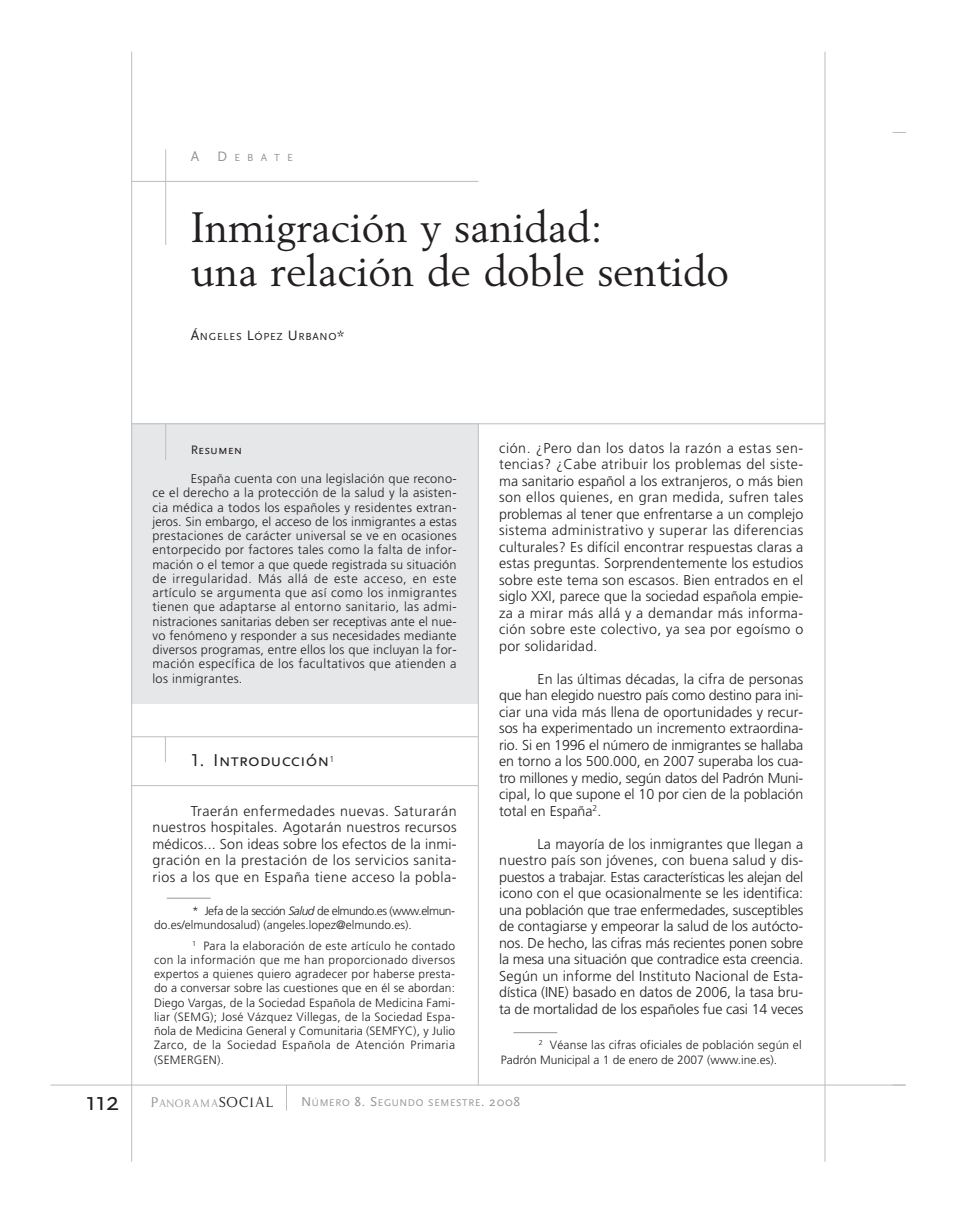
<style>
.page{position:relative;width:957px;height:1212px;background:#fff}
.page>*{position:absolute;margin:0;border:0;box-sizing:border-box;transform-origin:0 0}
.t1{font:42px/43.5px "Berling";color:#231f20}
.t2{font:18px "Scala Sans Caps";color:#231f20}
.t3{font:300 14.25px/16.5px "Frutiger";letter-spacing:.005em;color:#231f20;text-align:justify}
.t4{font:300 12.75px/14.2px "Frutiger";letter-spacing:.035em;color:#231f20;text-align:justify}
.t5{font:12.75px "Scala Sans Caps";color:#231f20}
.t6{font:12.3px "Kopy Katt Kut";letter-spacing:.07em;color:#939598}
.t7{font:300 12px/14.2px "Frutiger";color:#231f20}
.t8{font:10.65px "Scala Sans Caps";letter-spacing:.065em;color:#231f20}
.t9{font:10.65px "Scala Sans Caps";letter-spacing:.665em;color:#939598}
.t10{font:10.2px "Scala Sans Caps";letter-spacing:.065em;color:#939598}
.s1{font-size:14.25px}
.s2{font-style:italic}
.s3{font-family:"Scala Sans";font-size:27px;color:#231f20}
.s4{font-size:16.5px}
.s5{font-size:16.5px;color:#231f20}
.s6{font-size:13.5px}
.s7{font-family:"Scala Sans";font-size:13.5px}
</style>
<div class="page">
<div style="left:131px;top:424px;width:347px;height:280px;background:#e6e7e9"></div>
<svg style="left:892px;top:132px;width:13px;height:1px"></svg>
<svg style="left:286px;top:1085px;width:1px;height:25px"></svg>
<hr style="left:50px;top:1084px;width:855px;height:1px;background:#bcbdc0">
<hr style="left:131px;top:52px;width:1px;height:1109px;background:#bcbdc0">
<hr style="left:824px;top:52px;width:1px;height:1109px;background:#bcbdc0">
<hr style="left:478px;top:424px;width:1px;height:661px;background:#bcbdc0">
<hr style="left:132px;top:181px;width:346px;height:1px;background:#bcbdc0">
<hr style="left:165px;top:149px;width:1px;height:96px;background:#bcbdc0">
<hr style="left:165px;top:424px;width:1px;height:36px;background:#bcbdc0">
<hr style="left:132px;top:423px;width:693px;height:1px;background:#bcbdc0">
<hr style="left:167px;top:898px;width:44px;height:1px;background:#939598">
<hr style="left:513px;top:1032px;width:44px;height:1px;background:#939598">
<hr style="left:131px;top:736px;width:347px;height:1px;background:#bcbdc0">
<hr style="left:131px;top:785px;width:347px;height:1px;background:#bcbdc0">
<svg style="left:165px;top:737px;width:1px;height:25px"></svg>
<p class="t9" style="left:191px;top:151px;width:103px"><span class="s1">A D</span>EBATE</p>
<h1 class="t1" style="left:191px;top:209px;width:540px">Inmigración y sanidad:<br>una relación de doble sentido</h1>
<p class="t8" style="left:191px;top:330px;width:155px"><span class="s1">Á</span>NGELES <span class="s1">L</span>ÓPEZ <span class="s1">U</span>RBANO<span class="s1">*</span></p>
<p class="t5" style="left:191px;top:442px;width:53px">Resumen</p>
<p class="t4" style="left:152px;top:472px;width:306px;text-indent:38px">España cuenta con una legislación que recono&shy;ce el derecho a la protección de la salud y la asisten&shy;cia médica a todos los españoles y residentes extran&shy;jeros. Sin embargo, el acceso de los inmigrantes a estas prestaciones de carácter universal se ve en ocasiones entorpecido por factores tales como la falta de infor&shy;mación o el temor a que quede registrada su situación de irregularidad. Más allá de este acceso, en este artículo se argumenta que así como los inmigrantes tienen que adaptarse al entorno sanitario, las admi&shy;nistraciones sanitarias deben ser receptivas ante el nue&shy;vo fenómeno y responder a sus necesidades mediante diversos programas, entre ellos los que incluyan la for&shy;mación específica de los facultativos que atienden a los inmigrantes.</p>
<p class="t2" style="left:191px;top:750px;width:145px">1. Introducción<sup>1</sup></p>
<p class="t3" style="left:152px;top:804px;width:306px;text-indent:38px">Traerán enfermedades nuevas. Saturarán nuestros hospitales. Agotarán nuestros recursos médicos... Son ideas sobre los efectos de la inmi&shy;gración en la prestación de los servicios sanita&shy;rios a los que en España tiene acceso la pobla-</p>
<p class="t7" style="left:154px;top:904px;width:303px;text-indent:38px">* Jefa de la sección <span class="s2">Salud</span> de elmundo.es (www.elmun&shy;do.es/elmundosalud) (angeles.lopez@elmundo.es).</p>
<p class="t7" style="left:154px;top:939px;width:303px;text-align:justify;text-indent:38px"><sup>1</sup> Para la elaboración de este artículo he contado con la información que me han proporcionado diversos expertos a quienes quiero agradecer por haberse presta&shy;do a conversar sobre las cuestiones que en él se abordan:<br>Diego Vargas, de la Sociedad Española de Medicina Fami&shy;liar (SEMG); José Vázquez Villegas, de la Sociedad Espa&shy;ñola de Medicina General y Comunitaria (SEMFYC), y Julio Zarco, de la Sociedad Española de Atención Primaria (SEMERGEN).</p>
<p class="t3" style="left:499px;top:441px;width:306px">ción. ¿Pero dan los datos la razón a estas sen&shy;tencias? ¿Cabe atribuir los problemas del siste&shy;ma sanitario español a los extranjeros, o más bien son ellos quienes, en gran medida, sufren tales problemas al tener que enfrentarse a un complejo sistema administrativo y superar las diferencias culturales? Es difícil encontrar respuestas claras a estas preguntas. Sorprendentemente los estudios sobre este tema son escasos. Bien entrados en el siglo XXI, parece que la sociedad española empie&shy;za a mirar más allá y a demandar más informa&shy;ción sobre este colectivo, ya sea por egoísmo o por solidaridad.</p>
<p class="t3" style="left:499px;top:672px;width:306px;text-indent:38px">En las últimas décadas, la cifra de personas que han elegido nuestro país como destino para ini&shy;ciar una vida más llena de oportunidades y recur&shy;sos ha experimentado un incremento extraordina&shy;rio. Si en 1996 el número de inmigrantes se hallaba en torno a los 500.000, en 2007 superaba los cua&shy;tro millones y medio, según datos del Padrón Muni&shy;cipal, lo que supone el 10 por cien de la población total en España<sup>2</sup>.</p>
<p class="t3" style="left:499px;top:837px;width:306px;text-indent:38px">La mayoría de los inmigrantes que llegan a nuestro país son jóvenes, con buena salud y dis&shy;puestos a trabajar. Estas características les alejan del icono con el que ocasionalmente se les identifica: una población que trae enfermedades, susceptibles de contagiarse y empeorar la salud de los autócto&shy;nos. De hecho, las cifras más recientes ponen sobre la mesa una situación que contradice esta creencia.<br>Según un informe del Instituto Nacional de Esta&shy;dística (INE) basado en datos de 2006, la tasa bru&shy;ta de mortalidad de los españoles fue casi 14 veces</p>
<p class="t7" style="left:501px;top:1039px;width:303px;text-indent:38px"><sup>2</sup> Véanse las cifras oficiales de población según el<br>Padrón Municipal a 1 de enero de 2007 (www.ine.es).</p>
<p class="t6" style="left:86px;top:1099px;width:189px"><span class="s3">112</span> <span class="s4">P</span>ANORAMA<span class="s5">SOCIAL</span></p>
<p class="t10" style="left:301px;top:1097px;width:221px"><span class="s6">N</span>ÚMERO <span class="s6">8. S</span>EGUNDO SEMESTRE<span class="s6">.</span> <span class="s7">2008</span></p>
</div>
